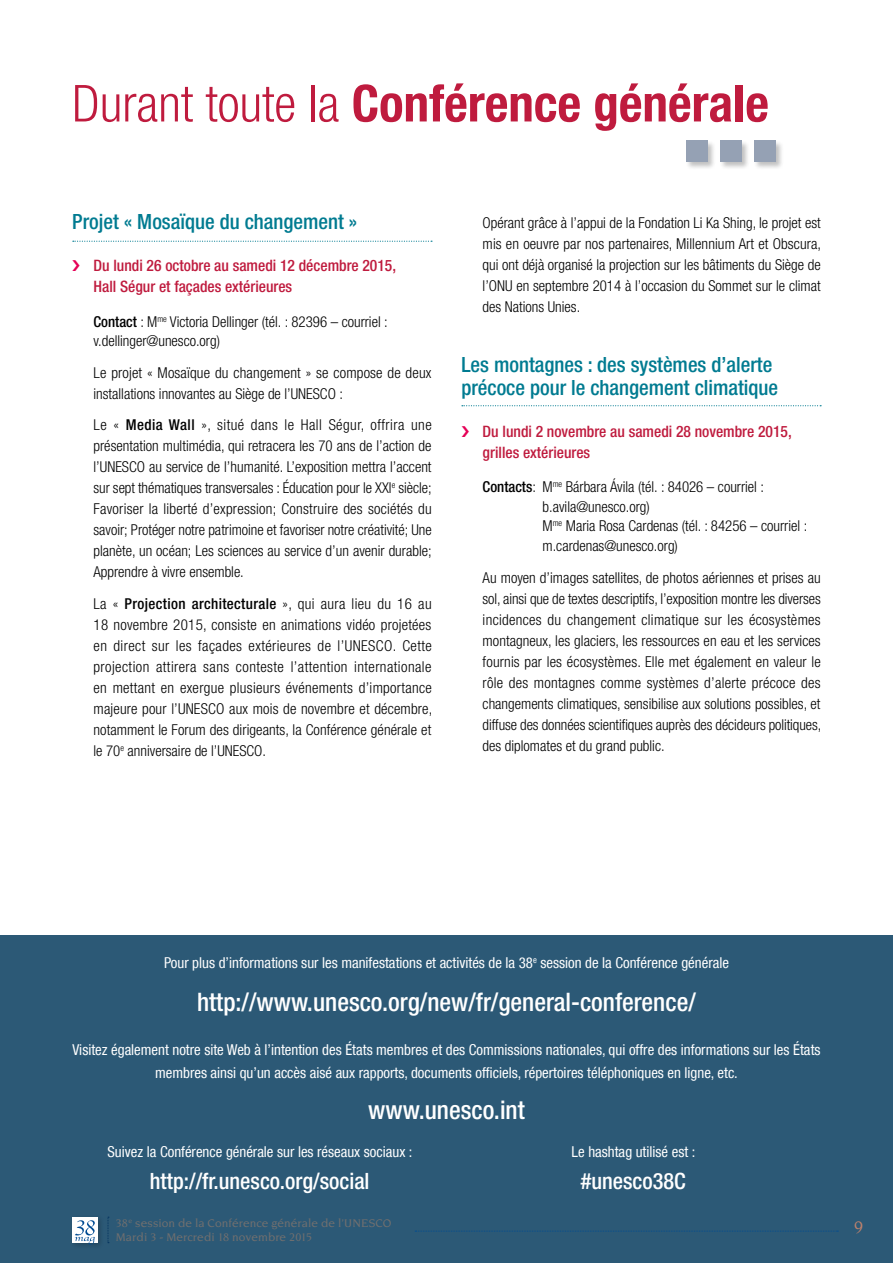
<style>
.page{position:relative;width:893px;height:1263px;background:#fff}
.page>*{position:absolute;margin:0;border:0;box-sizing:border-box;transform-origin:0 0}
.t1{font:700 condensed 51px "Helvetica Neue LT Com";color:#bf1b3e}
.t2{font:500 condensed 25.5px "Helvetica Neue LT Com";color:#fff}
.t3{font:500 condensed 22.5px "Helvetica Neue LT Com";color:#fff}
.t4{font:500 condensed 21px/22.5px "Helvetica Neue LT Com";color:#007b91}
.t5{font:500 18px "Novarese";color:#be816c}
.t6{font:500 condensed 15.75px/21px "Helvetica Neue LT Com";color:#bf1b3e}
.t7{font:300 condensed 15px/21px "Helvetica Neue LT Com";color:#000;text-align:justify}
.t8{font:condensed 15px/22.5px "Helvetica Neue LT Com";color:#fff;text-align:center}
.t9{font:500 12px/14.4px "Novarese";letter-spacing:.005em;color:#706f6f}
.s1{font-weight:300}
.s2{font-weight:500}
</style>
<div class="page">
<div style="left:0;top:936px;width:893px;height:327px;background:#2c5976"></div>
<div style="left:70px;top:1214px;width:34px;height:35px;background:#000;opacity:.2"></div>
<div style="left:72px;top:1217px;width:26px;height:26px;background:#fff"></div>
<svg style="left:75px;top:1220px;width:20px;height:24px"></svg>
<svg style="left:108px;top:1217px;width:1px;height:26px"></svg>
<svg style="left:415px;top:1231px;width:423px;height:1px"></svg>
<svg style="left:73px;top:241px;width:359px;height:1px"></svg>
<svg style="left:462px;top:405px;width:359px;height:1px"></svg>
<div style="left:754px;top:140px;width:30px;height:31px;background:#000;opacity:.25"></div>
<div style="left:754px;top:140px;width:21px;height:22px;background:#95a1b4"></div>
<div style="left:720px;top:140px;width:30px;height:31px;background:#000;opacity:.25"></div>
<div style="left:720px;top:140px;width:21px;height:22px;background:#95a1b4"></div>
<div style="left:686px;top:140px;width:30px;height:31px;background:#000;opacity:.25"></div>
<div style="left:686px;top:140px;width:21px;height:22px;background:#95a1b4"></div>
<h1 class="t1" style="left:72px;top:73px;width:698px"><span class="s1">Durant toute la</span> Conférence générale</h1>
<h3 class="t4" style="left:72px;top:210px;width:286px">Projet « Mosaïque du changement »</h3>
<p class="t6" style="left:94px;top:255px;width:304px">Du lundi 26 octobre au samedi 12 décembre 2015,<br>Hall Ségur et façades extérieures</p>
<p class="t7" style="left:94px;top:312px;width:296px;line-height:19.5px"><span class="s2">Contact</span> : M<sup>me</sup> Victoria Dellinger (tél. : 82396 – courriel : v.dellinger@unesco.org)</p>
<p class="t7" style="left:94px;top:362px;width:339px">Le projet « Mosaïque du changement » se compose de deux installations innovantes au Siège de l’UNESCO :</p>
<p class="t7" style="left:94px;top:415px;width:340px">Le « <span class="s2">Media Wall</span> », situé dans le Hall Ségur, offrira une présentation multimédia, qui retracera les 70 ans de l’action de l’UNESCO au service de l’humanité. L’exposition mettra l’accent sur sept thématiques transversales : Éducation pour le XXI<sup>e</sup> siècle; Favoriser la liberté d’expression; Construire des sociétés du savoir; Protéger notre patrimoine et favoriser notre créativité; Une planète, un océan; Les sciences au service d’un avenir durable; Apprendre à vivre ensemble.</p>
<p class="t7" style="left:94px;top:593px;width:340px">La « <span class="s2">Projection architecturale</span> », qui aura lieu du 16 au 18 novembre 2015, consiste en animations vidéo projetées en direct sur les façades extérieures de l’UNESCO. Cette projection attirera sans conteste l’attention internationale en mettant en exergue plusieurs événements d’importance majeure pour l’UNESCO aux mois de novembre et décembre, notamment le Forum des dirigeants, la Conférence générale et le 70<sup>e</sup> anniversaire de l’UNESCO.</p>
<p class="t7" style="left:483px;top:212px;width:340px">Opérant grâce à l’appui de la Fondation Li Ka Shing, le projet est mis en oeuvre par nos partenaires, Millennium Art et Obscura, qui ont déjà organisé la projection sur les bâtiments du Siège de l’ONU en septembre 2014 à l’occasion du Sommet sur le climat des Nations Unies.</p>
<h3 class="t4" style="left:461px;top:353px;width:318px">Les montagnes : des systèmes d’alerte précoce pour le changement climatique</h3>
<p class="t6" style="left:483px;top:421px;width:311px">Du lundi 2 novembre au samedi 28 novembre 2015, grilles extérieures</p>
<p class="t7" style="left:543px;top:477px;width:266px;line-height:19.5px;text-align:left;text-indent:-60px"><span class="s2">Contacts</span>: M<sup>me</sup> Bárbara Ávila (tél. : 84026 – courriel : b.avila@unesco.org)<br>M<sup>me</sup> Maria Rosa Cardenas (tél. : 84256 – courriel : m.cardenas@unesco.org)</p>
<p class="t7" style="left:483px;top:567px;width:340px">Au moyen d’images satellites, de photos aériennes et prises au sol, ainsi que de textes descriptifs, l’exposition montre les diverses incidences du changement climatique sur les écosystèmes montagneux, les glaciers, les ressources en eau et les services fournis par les écosystèmes. Elle met également en valeur le rôle des montagnes comme systèmes d’alerte précoce des changements climatiques, sensibilise aux solutions possibles, et diffuse des données scientifiques auprès des décideurs politiques, des diplomates et du grand public.</p>
<p class="t8" style="left:164px;top:951px;width:566px">Pour plus d’informations sur les manifestations et activités de la 38<sup>e</sup> session de la Conférence générale</p>
<h2 class="t2" style="left:197px;top:987px;width:500px">http://www.unesco.org/new/fr/general-conference/</h2>
<p class="t8" style="left:72px;top:1038px;width:750px">Visitez également notre site Web à l’intention des États membres et des Commissions nationales, qui offre des informations sur les États membres ainsi qu’un accès aisé aux rapports, documents officiels, répertoires téléphoniques en ligne, etc.</p>
<h2 class="t2" style="left:368px;top:1095px;width:158px">www.unesco.int</h2>
<p class="t8" style="left:108px;top:1141px;width:306px">Suivez la Conférence générale sur les réseaux sociaux :</p>
<h3 class="t3" style="left:150px;top:1168px;width:221px">http://fr.unesco.org/social</h3>
<p class="t8" style="left:572px;top:1141px;width:125px">Le hashtag utilisé est :</p>
<h3 class="t3" style="left:581px;top:1168px;width:107px">#unesco38C</h3>
<p class="t9" style="left:116px;top:1215px;width:277px">38<sup>e</sup> session de la Conférence générale de l’UNESCO<br>Mardi 3 - Mercredi 18 novembre 2015</p>
<p class="t5" style="left:854px;top:1217px;width:10px">9</p>
</div>
